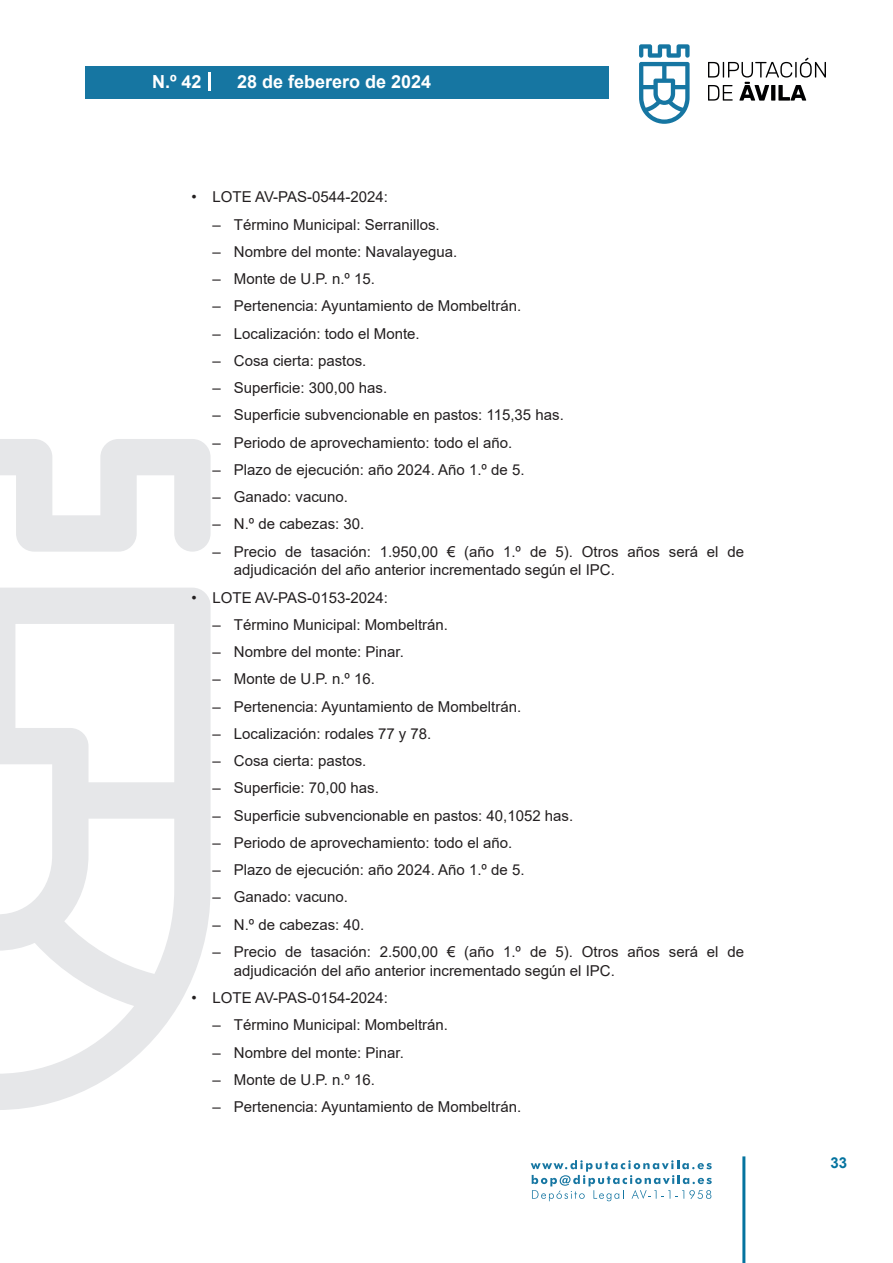
<style>
.page{position:relative;width:893px;height:1263px;background:#fff}
.page>*{position:absolute;margin:0;border:0;box-sizing:border-box;transform-origin:0 0}
.t1{font:700 18px "Arial";color:#fff}
.t2{font:15px/18.8px "Arial";color:#231f20}
.t3{font:700 15px "Arial";color:#04739f}
</style>
<div class="page">
<svg style="left:531px;top:1160px;width:181px;height:41px"></svg>
<div style="left:85px;top:66px;width:523px;height:33px;background:#1676a2"></div>
<svg style="left:639px;top:44px;width:51px;height:80px"></svg>
<svg style="left:708px;top:58px;width:118px;height:43px"></svg>
<hr style="left:742px;top:1156px;width:3px;height:107px;background:#04739f">
<svg style="left:208px;top:72px;width:2px;height:18px"></svg>
<svg style="left:0;top:439px;width:211px;height:671px"></svg>
<p class="t1" style="left:152px;top:69px;width:51px">N.º 42</p>
<p class="t1" style="left:237px;top:69px;width:196px">28 de feberero de 2024</p>
<p class="t2" style="left:191px;top:188px;width:198px">• LOTE AV-PAS-0544-2024:</p>
<p class="t2" style="left:213px;top:215px;width:229px">– Término Municipal: Serranillos.</p>
<p class="t2" style="left:213px;top:242px;width:246px">– Nombre del monte: Navalayegua.</p>
<p class="t2" style="left:213px;top:269px;width:164px">– Monte de U.P. n.º 15.</p>
<p class="t2" style="left:213px;top:297px;width:310px">– Pertenencia: Ayuntamiento de Mombeltrán.</p>
<p class="t2" style="left:213px;top:324px;width:209px">– Localización: todo el Monte.</p>
<p class="t2" style="left:213px;top:351px;width:155px">– Cosa cierta: pastos.</p>
<p class="t2" style="left:213px;top:378px;width:176px">– Superficie: 300,00 has.</p>
<p class="t2" style="left:213px;top:406px;width:353px">– Superficie subvencionable en pastos: 115,35 has.</p>
<p class="t2" style="left:213px;top:433px;width:301px">– Periodo de aprovechamiento: todo el año.</p>
<p class="t2" style="left:213px;top:460px;width:313px">– Plazo de ejecución: año 2024. Año 1.º de 5.</p>
<p class="t2" style="left:213px;top:487px;width:137px">– Ganado: vacuno.</p>
<p class="t2" style="left:213px;top:515px;width:153px">– N.º de cabezas: 30.</p>
<p class="t2" style="left:234px;top:542px;width:512px;text-indent:-21px">– Precio de tasación: 1.950,00 € (año 1.º de 5). Otros años será el de adjudicación del año anterior incrementado según el IPC.</p>
<p class="t2" style="left:191px;top:588px;width:198px">• LOTE AV-PAS-0153-2024:</p>
<p class="t2" style="left:213px;top:615px;width:237px">– Término Municipal: Mombeltrán.</p>
<p class="t2" style="left:213px;top:642px;width:193px">– Nombre del monte: Pinar.</p>
<p class="t2" style="left:213px;top:670px;width:164px">– Monte de U.P. n.º 16.</p>
<p class="t2" style="left:213px;top:697px;width:310px">– Pertenencia: Ayuntamiento de Mombeltrán.</p>
<p class="t2" style="left:213px;top:724px;width:220px">– Localización: rodales 77 y 78.</p>
<p class="t2" style="left:213px;top:751px;width:155px">– Cosa cierta: pastos.</p>
<p class="t2" style="left:213px;top:779px;width:168px">– Superficie: 70,00 has.</p>
<p class="t2" style="left:213px;top:806px;width:362px">– Superficie subvencionable en pastos: 40,1052 has.</p>
<p class="t2" style="left:213px;top:833px;width:301px">– Periodo de aprovechamiento: todo el año.</p>
<p class="t2" style="left:213px;top:860px;width:313px">– Plazo de ejecución: año 2024. Año 1.º de 5.</p>
<p class="t2" style="left:213px;top:888px;width:137px">– Ganado: vacuno.</p>
<p class="t2" style="left:213px;top:915px;width:153px">– N.º de cabezas: 40.</p>
<p class="t2" style="left:234px;top:942px;width:512px;text-indent:-21px">– Precio de tasación: 2.500,00 € (año 1.º de 5). Otros años será el de adjudicación del año anterior incrementado según el IPC.</p>
<p class="t2" style="left:191px;top:988px;width:198px">• LOTE AV-PAS-0154-2024:</p>
<p class="t2" style="left:213px;top:1015px;width:237px">– Término Municipal: Mombeltrán.</p>
<p class="t2" style="left:213px;top:1043px;width:193px">– Nombre del monte: Pinar.</p>
<p class="t2" style="left:213px;top:1070px;width:164px">– Monte de U.P. n.º 16.</p>
<p class="t2" style="left:213px;top:1097px;width:310px">– Pertenencia: Ayuntamiento de Mombeltrán.</p>
<p class="t3" style="left:831px;top:1152px;width:18px">33</p>
</div>
